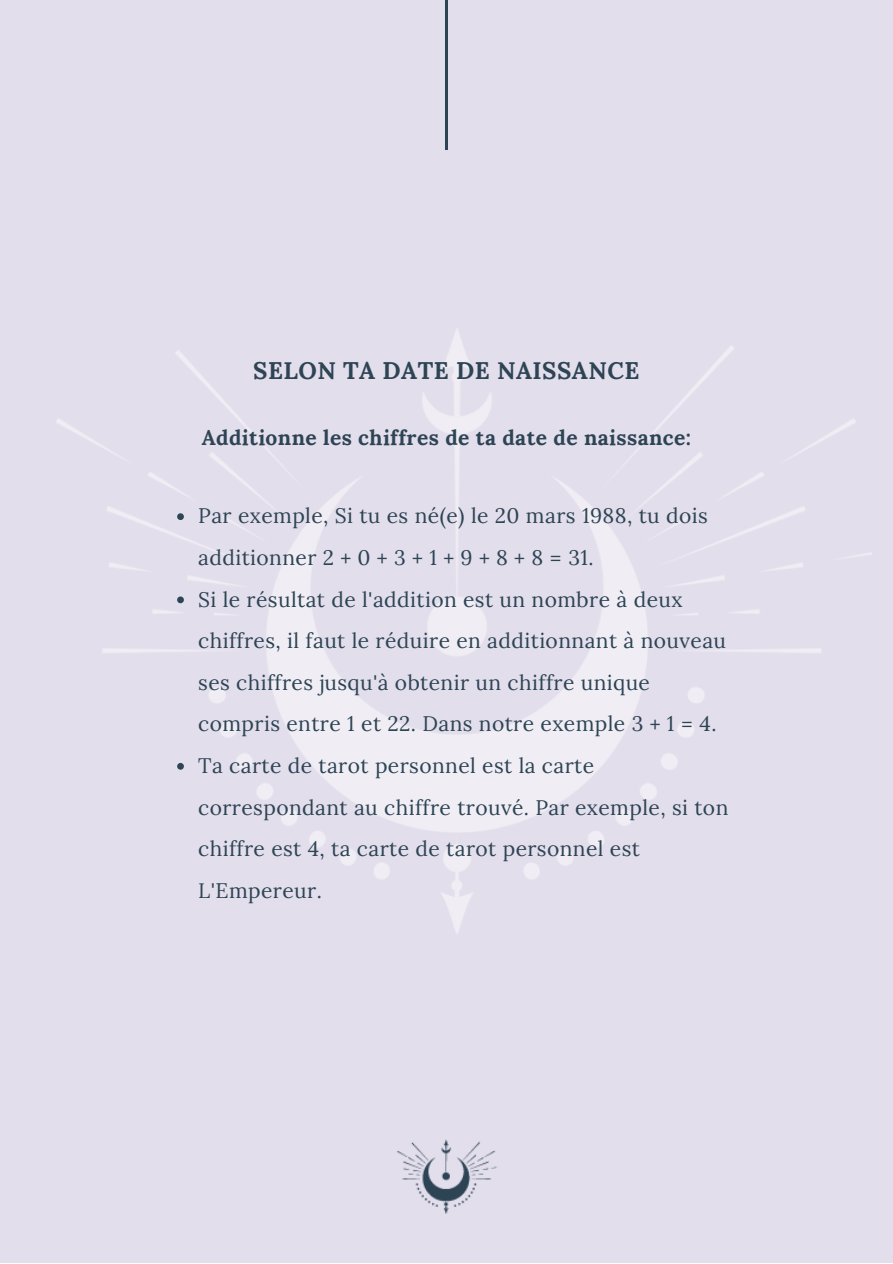
<style>
.page{position:relative;width:893px;height:1264px;background:#fff}
.page>*{position:absolute;margin:0;border:0;box-sizing:border-box;transform-origin:0 0}
.t1{font:700 24px "Lora";letter-spacing:.02em;color:#2d4455}
.t2{font:21px/41.5px "Lora";letter-spacing:.02em;color:#2d4455}
.t3{font:700 21px "Lora";letter-spacing:.02em;color:#2d4455}
</style>
<div class="page">
<div style="left:0;top:0;width:892px;height:1262px;background:#e3deeb"></div>
<img style="left:56px;top:329px;width:816px;height:604px">
<svg style="left:177px;top:513px;width:7px;height:7px"></svg>
<svg style="left:177px;top:596px;width:7px;height:7px"></svg>
<svg style="left:177px;top:763px;width:7px;height:6px"></svg>
<hr style="left:445px;top:0;width:2px;height:149px;background:#2d4455">
<img style="left:396px;top:1139px;width:101px;height:75px">
<p class="t1" style="left:253px;top:355px;width:387px">SELON TA DATE DE NAISSANCE</p>
<p class="t3" style="left:202px;top:423px;width:491px">Additionne les chiffres de ta date de naissance:</p>
<p class="t2" style="left:198px;top:495px;width:531px">Par exemple, Si tu es né(e) le 20 mars 1988, tu dois additionner2+0+3+1+9+8+8=31.<br>Si le résultat de l'addition est un nombre à deux chiffres, il faut le réduire en additionnant à nouveau ses chiffres jusqu'à obtenir un chiffre unique compris entre 1 et 22. Dans notre exemple 3 + 1 = 4.<br>Ta carte de tarot personnel est la carte correspondant au chiffre trouvé. Par exemple, si ton chiffre est 4, ta carte de tarot personnel est L'Empereur.</p>
</div>
